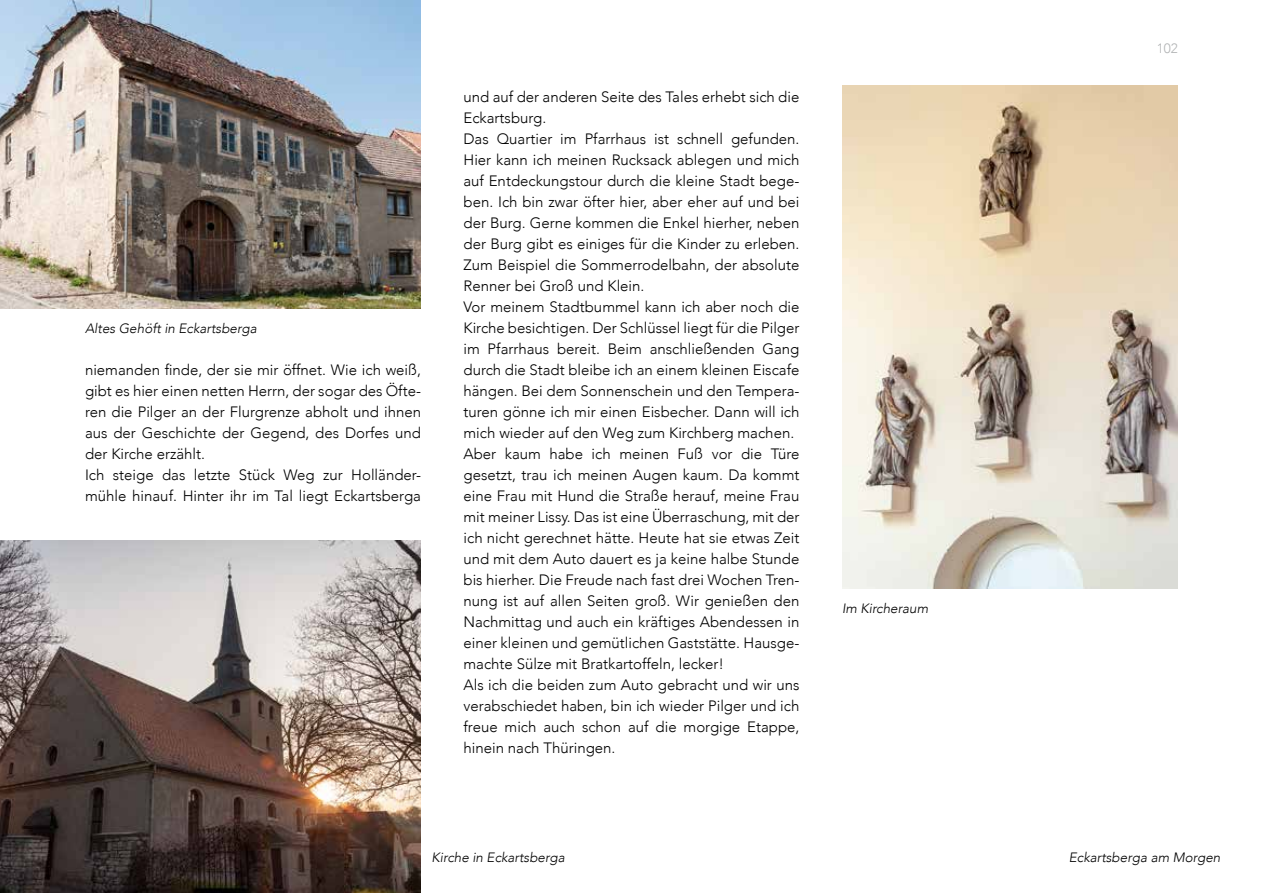
<style>
.page{position:relative;width:1263px;height:893px;background:#fff}
.page>*{position:absolute;margin:0;border:0;box-sizing:border-box;transform-origin:0 0}
.t1{font:300 15px/21px "Avenir";color:#000}
.t2{font:italic 300 13.5px "Avenir";color:#000}
.t3{font:300 13.5px "Avenir";color:#b1b3b4}
</style>
<div class="page">
<img style="left:0;top:0;width:421px;height:308px">
<img style="left:842px;top:85px;width:336px;height:504px">
<img style="left:0;top:540px;width:421px;height:353px">
<p class="t2" style="left:85px;top:321px;width:173px">Altes Gehöft in Eckartsberga</p>
<p class="t1" style="left:85px;top:359px;width:337px">niemanden finde, der sie mir öffnet. Wie ich weiß, gibt es hier einen netten Herrn, der sogar des Öfte&shy;ren die Pilger an der Flurgrenze abholt und ihnen aus der Geschichte der Gegend, des Dorfes und der Kirche erzählt.<br>Ich steige das letzte Stück Weg zur Holländer&shy;mühle hinauf. Hinter ihr im Tal liegt Eckartsberga</p>
<p class="t1" style="left:463px;top:86px;width:337px">und auf der anderen Seite des Tales erhebt sich die Eckartsburg.<br>Das Quartier im Pfarrhaus ist schnell gefunden.<br>Hier kann ich meinen Rucksack ablegen und mich auf Entdeckungstour durch die kleine Stadt bege&shy;ben. Ich bin zwar öfter hier, aber eher auf und bei der Burg. Gerne kommen die Enkel hierher, neben der Burg gibt es einiges für die Kinder zu erleben.<br>Zum Beispiel die Sommerrodelbahn, der absolute Renner bei Groß und Klein.<br>Vor meinem Stadtbummel kann ich aber noch die Kirche besichtigen. Der Schlüssel liegt für die Pilger im Pfarrhaus bereit. Beim anschließenden Gang durch die Stadt bleibe ich an einem kleinen Eiscafe hängen. Bei dem Sonnenschein und den Tempera&shy;turen gönne ich mir einen Eisbecher. Dann will ich mich wieder auf den Weg zum Kirchberg machen.<br>Aber kaum habe ich meinen Fuß vor die Türe gesetzt, trau ich meinen Augen kaum. Da kommt eine Frau mit Hund die Straße herauf, meine Frau mit meiner Lissy. Das ist eine Überraschung, mit der ich nicht gerechnet hätte. Heute hat sie etwas Zeit und mit dem Auto dauert es ja keine halbe Stunde bis hierher. Die Freude nach fast drei Wochen Tren&shy;nung ist auf allen Seiten groß. Wir genießen den Nachmittag und auch ein kräftiges Abendessen in einer kleinen und gemütlichen Gaststätte. Hausge&shy;machte Sülze mit Bratkartoffeln, lecker!<br>Als ich die beiden zum Auto gebracht und wir uns verabschiedet haben, bin ich wieder Pilger und ich freue mich auch schon auf die morgige Etappe, hinein nach Thüringen.</p>
<p class="t2" style="left:842px;top:600px;width:88px">Im Kircheraum</p>
<p class="t3" style="left:1157px;top:40px;width:23px">102</p>
<p class="t2" style="left:432px;top:849px;width:135px">Kirche in Eckartsberga</p>
<p class="t2" style="left:1069px;top:849px;width:153px">Eckartsberga am Morgen</p>
</div>
